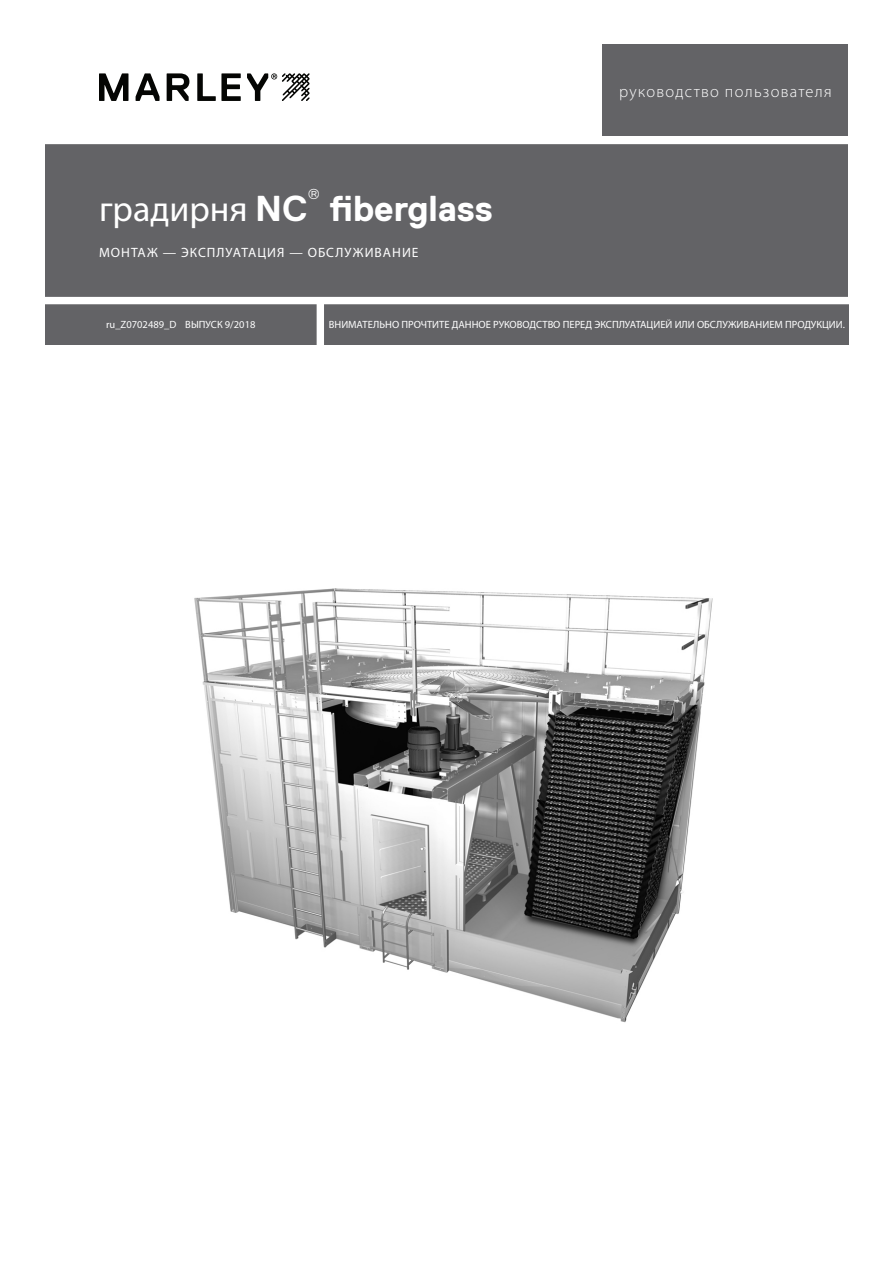
<style>
.page{position:relative;width:893px;height:1263px;background:#fff}
.page>*{position:absolute;margin:0;border:0;box-sizing:border-box;transform-origin:0 0}
.t1{font:36px "Myriad Pro";color:#fff}
.t2{font:700 36px "Replica Std";color:#fff}
.t3{font:300 16.5px "Myriad Pro";letter-spacing:.075em;color:#fff}
.t4{font:300 14.4px "Replica Std";color:#fff}
.t5{font:13.5px "Myriad Pro";letter-spacing:.075em;color:#fff}
.t6{font:10.5px "Myriad Pro";color:#fff}
.s1{font-family:"Replica Std";font-weight:700}
</style>
<div class="page">
<div style="left:45px;top:140px;width:803px;height:161px;background:#636366"></div>
<div style="left:45px;top:300px;width:804px;height:44px;background:#636366"></div>
<div style="left:0;top:297px;width:893px;height:7px;background:#fff"></div>
<div style="left:317px;top:299px;width:7px;height:52px;background:#fff"></div>
<div style="left:603px;top:45px;width:245px;height:91px;background:#636366"></div>
<div style="left:0;top:137px;width:893px;height:7px;background:#fff"></div>
<img style="left:194px;top:588px;width:519px;height:435px">
<svg style="left:99px;top:73px;width:29px;height:28px"></svg>
<svg style="left:136px;top:73px;width:24px;height:28px"></svg>
<svg style="left:167px;top:73px;width:22px;height:28px"></svg>
<svg style="left:197px;top:73px;width:44px;height:28px"></svg>
<svg style="left:247px;top:73px;width:62px;height:28px"></svg>
<p class="t4" style="left:308px;top:186px;width:14px">®</p>
<p class="t1" style="left:99px;top:186px;width:210px">градирня <span class="s1">NC</span></p>
<p class="t2" style="left:329px;top:188px;width:165px">fiberglass</p>
<p class="t5" style="left:99px;top:244px;width:321px">МОНТАЖ — ЭКСПЛУАТАЦИЯ — ОБСЛУЖИВАНИЕ</p>
<p class="t3" style="left:619px;top:81px;width:214px">руководство пользователя</p>
<p class="t6" style="left:106px;top:318px;width:151px">ru_Z0702489_D ВЫПУСК 9/2018</p>
<p class="t6" style="left:329px;top:318px;width:518px">ВНИМАТЕЛЬНО ПРОЧТИТЕ ДАННОЕ РУКОВОДСТВО ПЕРЕД ЭКСПЛУАТАЦИЕЙ ИЛИ ОБСЛУЖИВАНИЕМ ПРОДУКЦИИ.</p>
</div>
